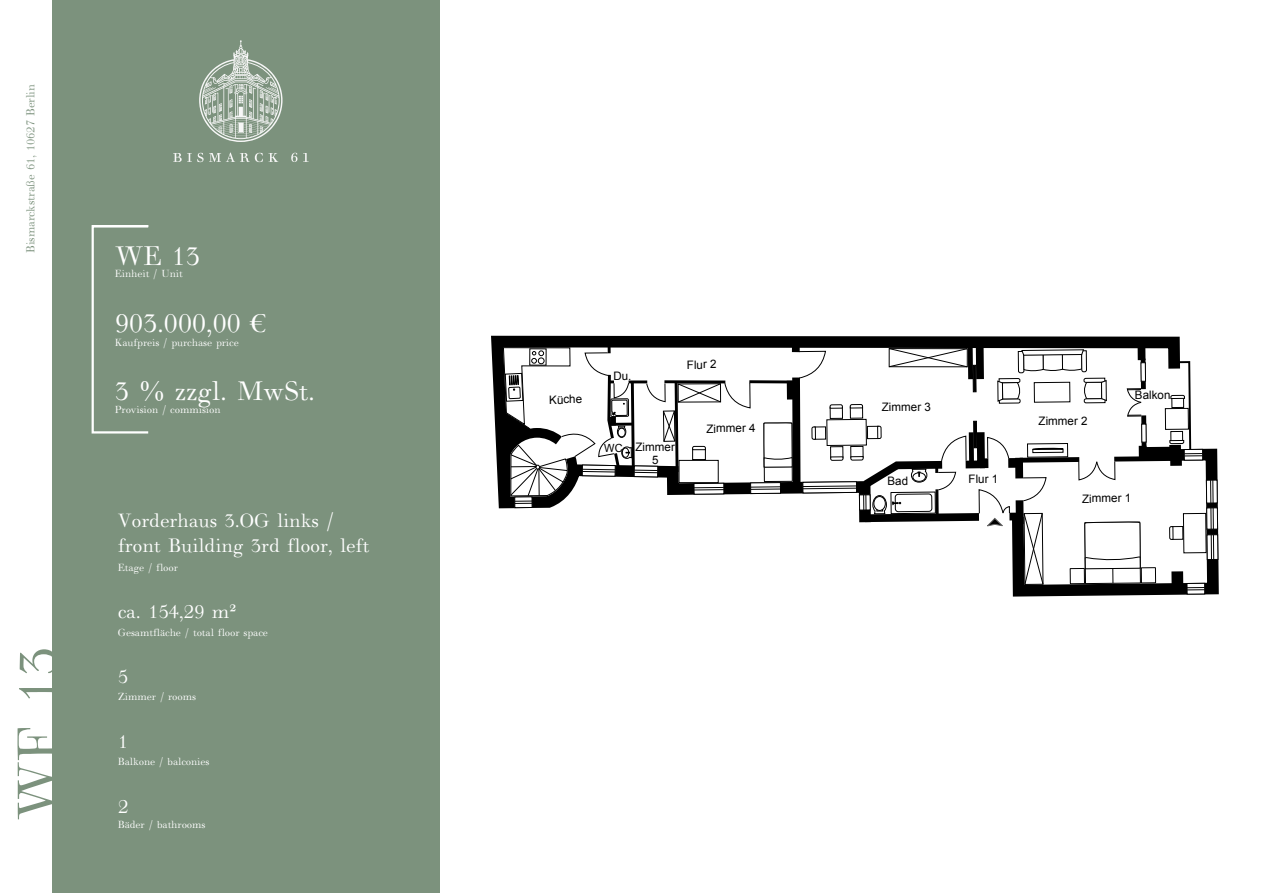
<style>
.page{position:relative;width:1276px;height:893px;background:#fff}
.page>*{position:absolute;margin:0;border:0;box-sizing:border-box;transform-origin:0 0}
.t1{font:64.95px "M Walbaum";color:#7c927d}
.t2{font:31.35px/67.5px "M Walbaum";color:#fff}
.t3{font:22.5px/25.5px "M Walbaum";color:#fff}
.t4{font:13.5px "M Walbaum";color:#7c927d}
.t5{font:12px "M Walbaum";color:#fff}
.t6{font:11.7px/13px "Arial";color:#000;text-align:center}
</style>
<div class="page">
<div style="left:52px;top:0;width:387px;height:893px;background:#7c927d"></div>
<svg style="left:173px;top:153px;width:30px;height:9px"></svg>
<svg style="left:209px;top:153px;width:69px;height:9px"></svg>
<svg style="left:291px;top:153px;width:6px;height:9px"></svg>
<svg style="left:303px;top:153px;width:5px;height:9px"></svg>
<svg style="left:199px;top:40px;width:83px;height:102px"></svg>
<svg style="left:91px;top:225px;width:58px;height:209px"></svg>
<hr style="left:749px;top:380px;width:47px;height:3px;background:#000">
<svg style="left:752px;top:486px;width:11px;height:3px"></svg>
<div style="left:750px;top:482px;width:31px;height:12px;border:1px solid #000"></div>
<hr style="left:750px;top:487px;width:30px;height:1px;background:#000">
<hr style="left:750px;top:489px;width:30px;height:1px;background:#000">
<div style="left:1206px;top:507px;width:12px;height:23px;border:1px solid #000"></div>
<svg style="left:1214px;top:544px;width:1px;height:14px"></svg>
<div style="left:1206px;top:534px;width:12px;height:26px;border:1px solid #000"></div>
<svg style="left:763px;top:336px;width:451px;height:261px"></svg>
<svg style="left:492px;top:335px;width:259px;height:173px"></svg>
<p class="t4" style="left:23px;top:253px;width:170px;rotate:-90deg">Bismarckstraße 61, 10627 Berlin</p>
<h1 class="t1" style="left:3px;top:821px;width:176px;rotate:-90deg">WF 13</h1>
<h2 class="t2" style="left:115px;top:222px;width:201px">WE 13<br>903.000,00<br>3 % zzgl. MwSt.</h2>
<p class="t5" style="left:115px;top:267px;width:69px">Einheit / Unit</p>
<p class="t5" style="left:115px;top:336px;width:125px">Kaufpreis / purchase price</p>
<p class="t5" style="left:115px;top:403px;width:107px">Provision / commision</p>
<h3 class="t3" style="left:118px;top:508px;width:253px">Vorderhaus 3.OG links / front Building 3rd floor, left</h3>
<p class="t5" style="left:118px;top:561px;width:62px">Etage / floor</p>
<h3 class="t3" style="left:118px;top:598px;width:120px">ca. 154,29 m²</h3>
<p class="t5" style="left:118px;top:626px;width:152px">Gesamtfläche / total floor space</p>
<h3 class="t3" style="left:118px;top:664px;width:12px">5</h3>
<p class="t5" style="left:118px;top:690px;width:80px">Zimmer / rooms</p>
<h3 class="t3" style="left:118px;top:729px;width:12px">1</h3>
<p class="t5" style="left:118px;top:755px;width:93px">Balkone / balconies</p>
<h3 class="t3" style="left:118px;top:794px;width:12px">2</h3>
<p class="t5" style="left:118px;top:818px;width:89px">Bäder / bathrooms</p>
<p class="t6" style="left:549px;top:393px;width:34px;rotate:-1deg">Küche</p>
<p class="t6" style="left:687px;top:358px;width:31px;rotate:-1deg">Flur 2</p>
<p class="t6" style="left:635px;top:441px;width:41px;rotate:-1deg">Zimmer<br>5</p>
<p class="t6" style="left:706px;top:422px;width:51px;rotate:-1deg">Zimmer 4</p>
<p class="t6" style="left:881px;top:401px;width:51px;rotate:-1deg">Zimmer 3</p>
<p class="t6" style="left:968px;top:473px;width:31px;rotate:-1deg">Flur 1</p>
<p class="t6" style="left:1038px;top:415px;width:51px;rotate:-1deg">Zimmer 2</p>
<p class="t6" style="left:1134px;top:389px;width:37px;rotate:-1deg">Balkon</p>
<p class="t6" style="left:1082px;top:492px;width:51px;rotate:-1deg">Zimmer 1</p>
</div>
